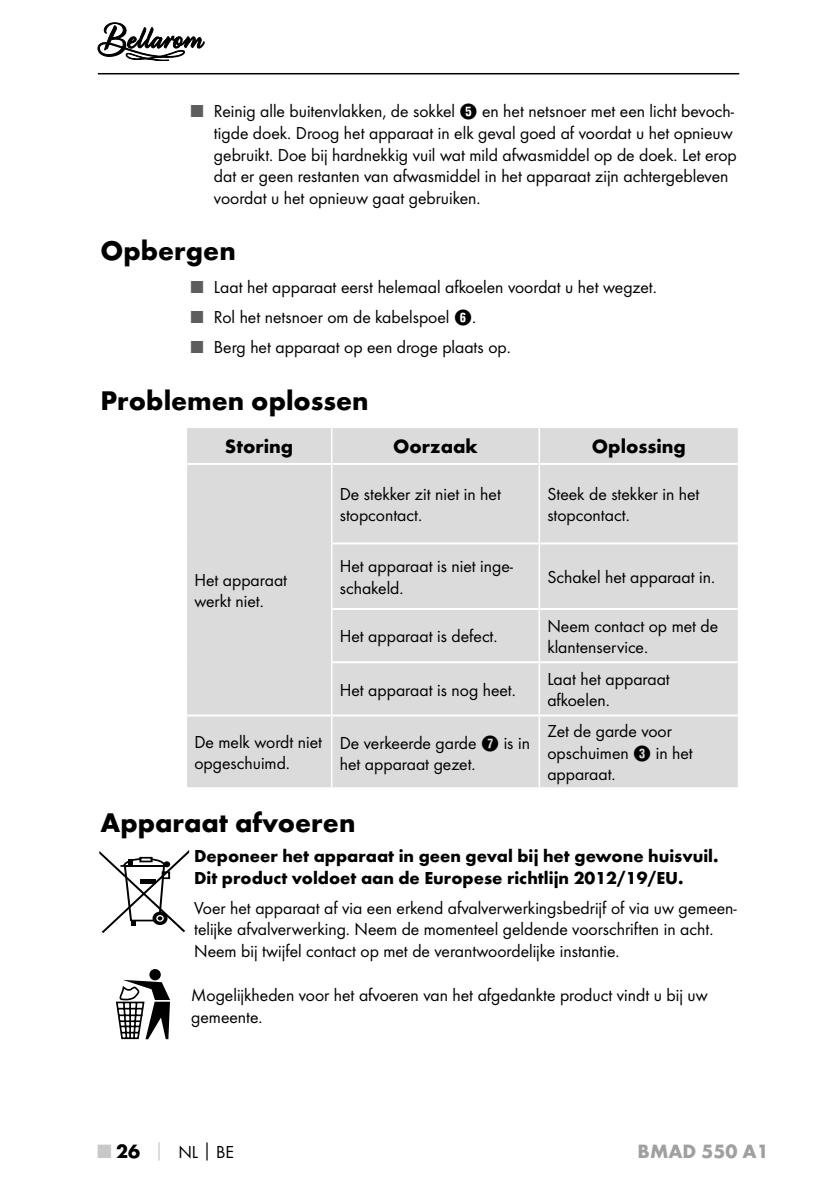
<style>
.page{position:relative;width:840px;height:1191px;background:#fff}
.page>*{position:absolute;margin:0;border:0;box-sizing:border-box;transform-origin:0 0}
.t1{font:700 28px "Futura";color:#000}
.t2{font:700 20px "Futura";color:#000}
.t3{font:700 20px "Futura";color:#a0a0a0}
.t4{font:18px/21.6px "Futura Boo";color:#000}
.t5{font:700 18px/21.6px "Futura";color:#000}
.s1{color:#5d5d5d}
.s2{font-family:"Hako PI Nummern"}
.s3{font-family:"Futura";font-weight:700;font-size:20px;color:#c8c8c8}
.s4{font-family:"Futura";font-weight:700;font-size:20px}
.s5{font-family:"Futura";font-weight:700;color:#c8c8c8}
.s6{font-family:"Futura";font-weight:700}
</style>
<div class="page">
<hr style="left:98px;top:73px;width:640px;height:1px;background:#000">
<svg style="left:98px;top:23px;width:106px;height:38px"></svg>
<div style="left:187px;top:428px;width:550px;height:359px;background:#dbdbdb"></div>
<hr style="left:187px;top:463px;width:144px;height:2px;background:#fff">
<hr style="left:331px;top:463px;width:208px;height:2px;background:#fff">
<hr style="left:539px;top:463px;width:198px;height:2px;background:#fff">
<hr style="left:332px;top:542px;width:207px;height:2px;background:#fff">
<hr style="left:539px;top:542px;width:198px;height:2px;background:#fff">
<hr style="left:332px;top:608px;width:207px;height:2px;background:#fff">
<hr style="left:539px;top:608px;width:198px;height:2px;background:#fff">
<hr style="left:332px;top:661px;width:207px;height:2px;background:#fff">
<hr style="left:539px;top:661px;width:198px;height:2px;background:#fff">
<hr style="left:187px;top:714px;width:144px;height:2px;background:#fff">
<hr style="left:331px;top:714px;width:208px;height:2px;background:#fff">
<hr style="left:539px;top:714px;width:198px;height:2px;background:#fff">
<hr style="left:331px;top:428px;width:1px;height:35px;background:#fff">
<hr style="left:538px;top:428px;width:1px;height:35px;background:#fff">
<hr style="left:331px;top:465px;width:1px;height:78px;background:#fff">
<hr style="left:538px;top:465px;width:1px;height:77px;background:#fff">
<hr style="left:331px;top:543px;width:1px;height:66px;background:#fff">
<hr style="left:538px;top:544px;width:1px;height:64px;background:#fff">
<hr style="left:331px;top:609px;width:1px;height:53px;background:#fff">
<hr style="left:538px;top:610px;width:1px;height:51px;background:#fff">
<hr style="left:331px;top:662px;width:1px;height:52px;background:#fff">
<hr style="left:538px;top:663px;width:1px;height:51px;background:#fff">
<hr style="left:331px;top:716px;width:1px;height:71px;background:#fff">
<hr style="left:538px;top:716px;width:1px;height:71px;background:#fff">
<div style="left:149px;top:969px;width:12px;height:11px;background:#000;border-radius:50%"></div>
<svg style="left:116px;top:979px;width:54px;height:60px"></svg>
<svg style="left:99px;top:850px;width:90px;height:83px"></svg>
<p class="t4" style="left:214px;top:100px;width:524px;text-indent:-23px"><span class="s1">■</span> Reinig alle buitenvlakken, de sokkel <span class="s2">5</span> en het netsnoer met een licht bevoch&shy;tigde doek. Droog het apparaat in elk geval goed af voordat u het opnieuw gebruikt. Doe bij hardnekkig vuil wat mild afwasmiddel op de doek. Let erop dat er geen restanten van afwasmiddel in het apparaat zijn achtergebleven voordat u het opnieuw gaat gebruiken.</p>
<h1 class="t1" style="left:100px;top:233px;width:137px">Opbergen</h1>
<p class="t4" style="left:191px;top:276px;width:464px"><span class="s1">■</span> Laat het apparaat eerst helemaal afkoelen voordat u het wegzet.</p>
<p class="t4" style="left:191px;top:306px;width:284px"><span class="s1">■</span> Rol het netsnoer om de kabelspoel <span class="s2">6</span>.</p>
<p class="t4" style="left:191px;top:336px;width:318px"><span class="s1">■</span> Berg het apparaat op een droge plaats op.</p>
<h1 class="t1" style="left:100px;top:383px;width:269px">Problemen oplossen</h1>
<p class="t2" style="left:225px;top:434px;width:70px">Storing</p>
<p class="t2" style="left:393px;top:434px;width:86px">Oorzaak</p>
<p class="t2" style="left:591px;top:434px;width:95px">Oplossing</p>
<p class="t4" style="left:194px;top:569px;width:94px">Het apparaat werkt niet.</p>
<p class="t4" style="left:339px;top:483px;width:162px">De stekker zit niet in het stopcontact.</p>
<p class="t4" style="left:547px;top:483px;width:154px">Steek de stekker in het stopcontact.</p>
<p class="t4" style="left:339px;top:555px;width:175px">Het apparaat is niet inge&shy;schakeld.</p>
<p class="t4" style="left:547px;top:566px;width:167px">Schakel het apparaat in.</p>
<p class="t4" style="left:339px;top:625px;width:157px">Het apparaat is defect.</p>
<p class="t4" style="left:547px;top:614px;width:172px">Neem contact op met de klantenservice.</p>
<p class="t4" style="left:339px;top:678px;width:175px">Het apparaat is nog heet.</p>
<p class="t4" style="left:547px;top:668px;width:124px">Laat het apparaat afkoelen.</p>
<p class="t4" style="left:194px;top:731px;width:129px">De melk wordt niet opgeschuimd.</p>
<p class="t4" style="left:339px;top:731px;width:192px">De verkeerde garde <span class="s2">7</span> is in het apparaat gezet.</p>
<p class="t4" style="left:547px;top:720px;width:147px">Zet de garde voor opschuimen <span class="s2">3</span> in het apparaat.</p>
<h1 class="t1" style="left:100px;top:805px;width:256px">Apparaat afvoeren</h1>
<p class="t5" style="left:194px;top:845px;width:524px">Deponeer het apparaat in geen geval bij het gewone huisvuil.<br>Dit product voldoet aan de Europese richtlijn 2012/19/EU.</p>
<p class="t4" style="left:194px;top:896px;width:544px">Voer het apparaat af via een erkend afvalverwerkingsbedrijf of via uw gemeen&shy;telijke afvalverwerking. Neem de momenteel geldende voorschriften in acht.<br>Neem bij twijfel contact op met de verantwoordelijke instantie.</p>
<p class="t4" style="left:191px;top:984px;width:517px">Mogelijkheden voor het afvoeren van het afgedankte product vindt u bij uw gemeente.</p>
<p class="t4" style="left:98px;top:1141px;width:137px"><span class="s3">■</span> <span class="s4">26</span> <span class="s5">│</span> NL<span class="s6">│</span>BE</p>
<p class="t3" style="left:637px;top:1139px;width:132px">BMAD 550 A1</p>
</div>
